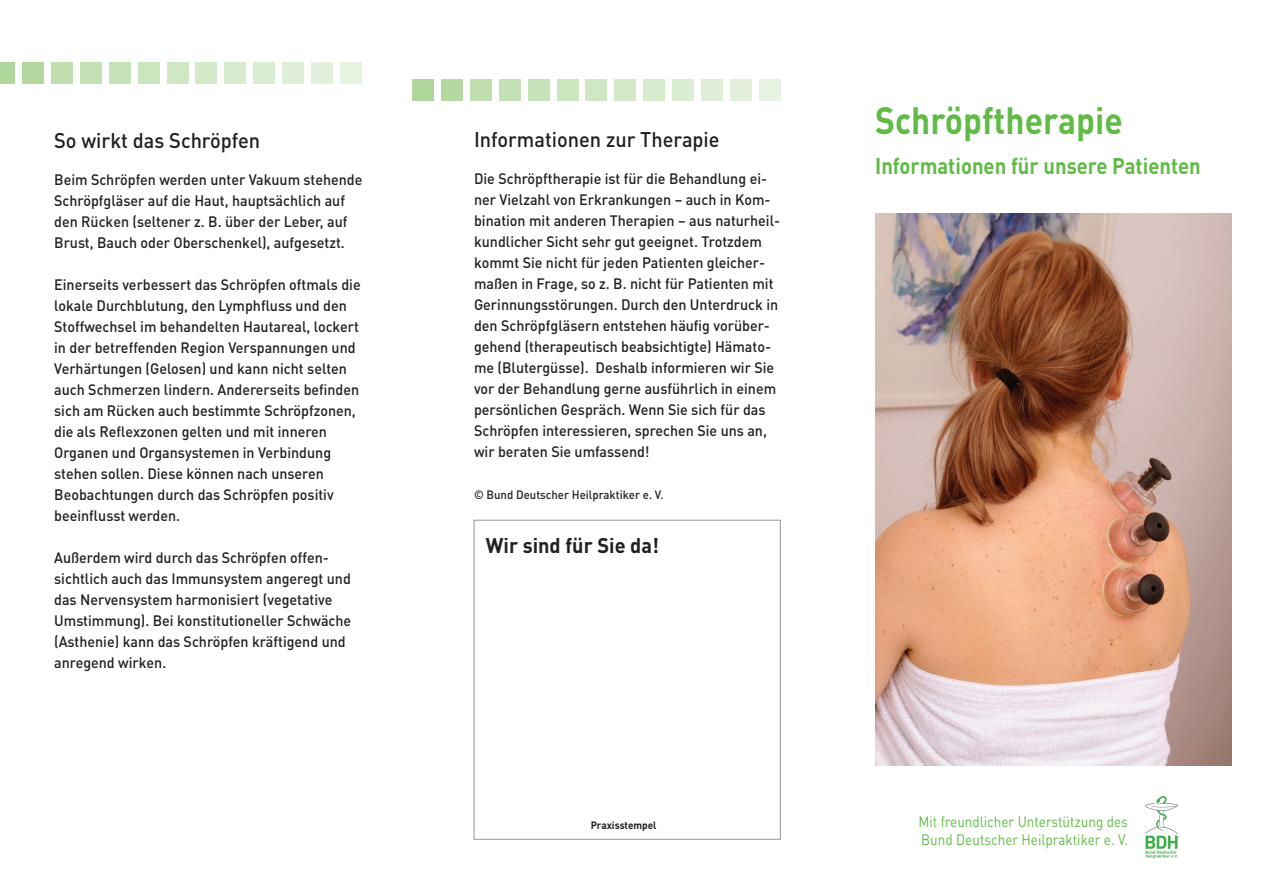
<style>
.page{position:relative;width:1263px;height:893px;background:#fff}
.page>*{position:absolute;margin:0;border:0;box-sizing:border-box;transform-origin:0 0}
.t1{font:700 37.5px "DIN Pro";color:#60bb46;scale:.9 1}
.t2{font:700 22.5px "DIN Pro";color:#60bb46;scale:.9 1}
.t3{font:500 21px "DIN Pro";color:#231f20;scale:.95 1}
.t4{font:700 21px "DIN Pro";color:#231f20;scale:.95 1}
.t5{font:500 15px/21px "DIN Pro";color:#231f20;scale:.95 1}
.t6{font:15px/18px "DIN Pro";color:#60bb46;scale:.9 1}
.t7{font:500 12px "DIN Pro";color:#231f20;scale:.95 1}
.t8{font:700 10.5px "DIN Pro";color:#231f20;scale:.95 1}
</style>
<div class="page">
<img style="left:875px;top:214px;width:356px;height:551px">
<img style="left:1145px;top:797px;width:33px;height:61px">
<div style="left:0;top:63px;width:15px;height:21px;background:#b0d79b"></div>
<div style="left:22px;top:63px;width:22px;height:21px;background:#b0d79b"></div>
<div style="left:51px;top:63px;width:22px;height:21px;background:#bfdfaf"></div>
<div style="left:80px;top:63px;width:22px;height:21px;background:#c3e1b4"></div>
<div style="left:109px;top:63px;width:21px;height:21px;background:#c7e3b9"></div>
<div style="left:138px;top:63px;width:21px;height:21px;background:#cbe5be"></div>
<div style="left:167px;top:63px;width:21px;height:21px;background:#cfe7c3"></div>
<div style="left:196px;top:63px;width:21px;height:21px;background:#d3e9c8"></div>
<div style="left:225px;top:63px;width:21px;height:21px;background:#d7ebcd"></div>
<div style="left:254px;top:63px;width:21px;height:21px;background:#dbedd2"></div>
<div style="left:282px;top:63px;width:22px;height:21px;background:#dfefd7"></div>
<div style="left:311px;top:63px;width:22px;height:21px;background:#e3f1dc"></div>
<div style="left:340px;top:63px;width:21px;height:21px;background:#e7f3e1"></div>
<div style="left:412px;top:79px;width:22px;height:21px;background:#b0d79b"></div>
<div style="left:441px;top:79px;width:22px;height:21px;background:#b0d79b"></div>
<div style="left:470px;top:79px;width:21px;height:21px;background:#bfdfaf"></div>
<div style="left:499px;top:79px;width:21px;height:21px;background:#c3e1b4"></div>
<div style="left:528px;top:79px;width:21px;height:21px;background:#c7e3b9"></div>
<div style="left:557px;top:79px;width:21px;height:21px;background:#cbe5be"></div>
<div style="left:586px;top:79px;width:21px;height:21px;background:#cfe7c3"></div>
<div style="left:615px;top:79px;width:21px;height:21px;background:#d3e9c8"></div>
<div style="left:643px;top:79px;width:22px;height:21px;background:#d7ebcd"></div>
<div style="left:672px;top:79px;width:22px;height:21px;background:#dbedd2"></div>
<div style="left:701px;top:79px;width:21px;height:21px;background:#dfefd7"></div>
<div style="left:730px;top:79px;width:21px;height:21px;background:#e3f1dc"></div>
<div style="left:759px;top:79px;width:21px;height:21px;background:#e7f3e1"></div>
<div style="left:474px;top:520px;width:307px;height:320px;border:1px solid #939598"></div>
<h3 class="t3" style="left:54px;top:126px;width:218px">So wirkt das Schröpfen</h3>
<p class="t5" style="left:54px;top:169px;width:326px">Beim Schröpfen werden unter Vakuum stehende Schröpfgläser auf die Haut, hauptsächlich auf den Rücken (seltener z. B. über der Leber, auf Brust, Bauch oder Oberschenkel), aufgesetzt.</p>
<p class="t5" style="left:54px;top:274px;width:324px">Einerseits verbessert das Schröpfen oftmals die lokale Durchblutung, den Lymphfluss und den Stoffwechsel im behandelten Hautareal, lockert in der betreffenden Region Verspannungen und Verhärtungen (Gelosen) und kann nicht selten auch Schmerzen lindern. Andererseits befinden sich am Rücken auch bestimmte Schröpfzonen, die als Reflexzonen gelten und mit inneren Organen und Organsystemen in Verbindung stehen sollen. Diese können nach unseren Beobachtungen durch das Schröpfen positiv beeinflusst werden.</p>
<p class="t5" style="left:54px;top:547px;width:314px">Außerdem wird durch das Schröpfen offen&shy;sichtlich auch das Immunsystem angeregt und das Nervensystem harmonisiert (vegetative Umstimmung). Bei konstitutioneller Schwäche (Asthenie) kann das Schröpfen kräftigend und anregend wirken.</p>
<h3 class="t3" style="left:474px;top:125px;width:260px">Informationen zur Therapie</h3>
<p class="t5" style="left:474px;top:168px;width:324px">Die Schröpftherapie ist für die Behandlung ei&shy;ner Vielzahl von Erkrankungen – auch in Kom&shy;bination mit anderen Therapien – aus naturheil&shy;kundlicher Sicht sehr gut geeignet. Trotzdem kommt Sie nicht für jeden Patienten gleicher&shy;maßen in Frage, so z. B. nicht für Patienten mit Gerinnungsstörungen. Durch den Unterdruck in den Schröpfgläsern entstehen häufig vorüber&shy;gehend (therapeutisch beabsichtigte) Hämato&shy;me (Blutergüsse). Deshalb informieren wir Sie vor der Behandlung gerne ausführlich in einem persönlichen Gespräch. Wenn Sie sich für das Schröpfen interessieren, sprechen Sie uns an, wir beraten Sie umfassend!</p>
<p class="t7" style="left:474px;top:487px;width:201px">© Bund Deutscher Heilpraktiker e. V.</p>
<h3 class="t4" style="left:486px;top:531px;width:184px">Wir sind für Sie da!</h3>
<h1 class="t1" style="left:875px;top:95px;width:277px">Schröpftherapie</h1>
<h2 class="t2" style="left:875px;top:150px;width:363px">Informationen für unsere Patienten</h2>
<p class="t8" style="left:591px;top:818px;width:71px">Praxisstempel</p>
<p class="t6" style="left:918px;top:812px;width:234px">Mit freundlicher Unterstützung des<br>Bund Deutscher Heilpraktiker e. V.</p>
</div>
